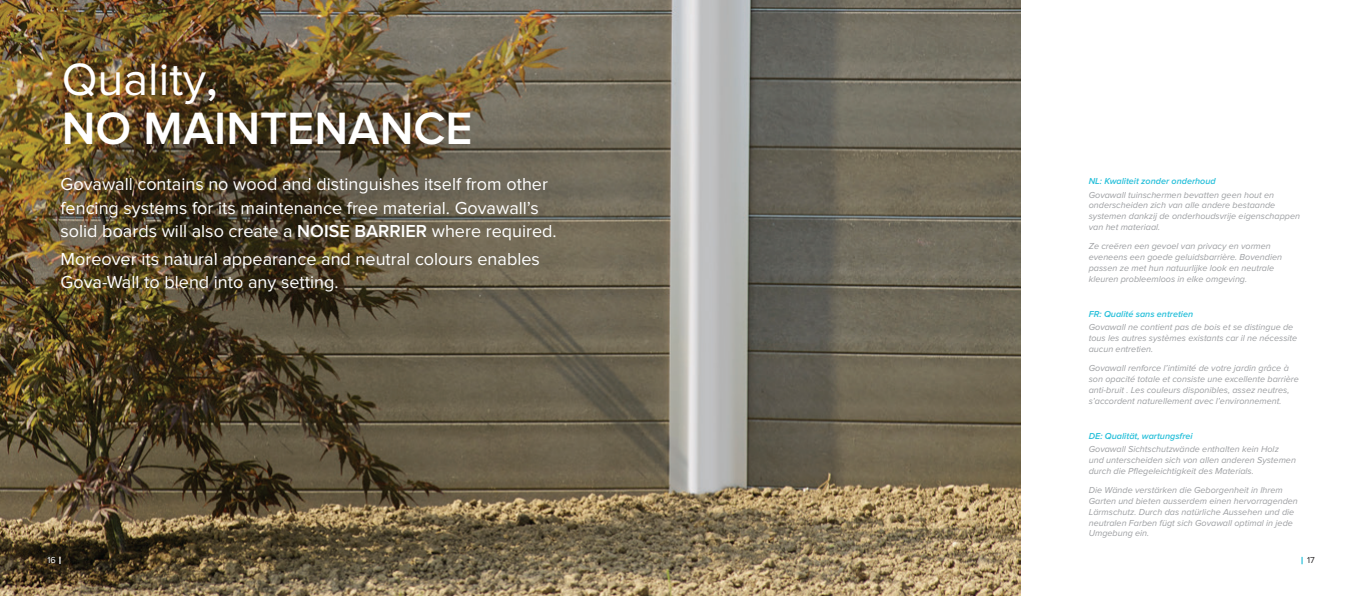
<style>
.page{position:relative;width:1361px;height:596px;background:#fff}
.page>*{position:absolute;margin:0;border:0;box-sizing:border-box;transform-origin:0 0}
.t1{font:600 46.9px/49px "Proxima Nova";color:#fff}
.t2{font:18px/23px "Proxima Nova";color:#fff}
.t3{font:italic 9px/10.8px "Proxima Nova";color:#9d9fa2}
.t4{font:italic 600 9px "Proxima Nova";color:#29c0da}
.t5{font:9px "Proxima Nova";color:#fff}
.t6{font:9px "Proxima Nova";color:#2b292a}
.s1{font-weight:400}
.s2{font-weight:600}
</style>
<div class="page">
<img style="left:0;top:0;width:1020px;height:595px">
<svg style="left:59px;top:556px;width:2px;height:7px"></svg>
<h1 class="t1" style="left:62px;top:56px;width:412px"><span class="s1">Quality</span>,<br>NO MAINTENANCE</h1>
<h2 class="t2" style="left:61px;top:173px;width:498px">Govawall contains no wood and distinguishes itself from other fencing systems for its maintenance free material. Govawall’s solid boards will also create a <span class="s2">NOISE BARRIER</span> where required.</h2>
<h2 class="t2" style="left:61px;top:248px;width:481px">Moreover its natural appearance and neutral colours enables<br>Gova-Wall to blend into any setting.</h2>
<p class="t4" style="left:1089px;top:176px;width:128px">NL: Kwaliteit zonder onderhoud</p>
<p class="t3" style="left:1089px;top:189px;width:213px">Govawall tuinschermen bevatten geen hout en onderscheiden zich van alle andere bestaande systemen dankzij de onderhoudsvrije eigenschappen van het materiaal.</p>
<p class="t3" style="left:1089px;top:241px;width:195px">Ze creëren een gevoel van privacy en vormen eveneens een goede geluidsbarrière. Bovendien passen ze met hun natuurlijke look en neutrale kleuren probleemloos in elke omgeving.</p>
<p class="t4" style="left:1089px;top:308px;width:106px">FR: Qualité sans entretien</p>
<p class="t3" style="left:1089px;top:322px;width:210px">Govawall ne contient pas de bois et se distingue de tous les autres systèmes existants car il ne nécessite aucun entretien.</p>
<p class="t3" style="left:1089px;top:363px;width:212px">Govawall renforce l’intimité de votre jardin grâce à son opacité totale et consiste une excellente barrière anti-bruit . Les couleurs disponibles, assez neutres, s’accordent naturellement avec l’environnement.</p>
<p class="t4" style="left:1089px;top:430px;width:105px">DE: Qualität, wartungsfrei</p>
<p class="t3" style="left:1089px;top:443px;width:209px">Govawall Sichtschutzwände enthalten kein Holz und unterscheiden sich von allen anderen Systemen durch die Pflegeleichtigkeit des Materials.</p>
<p class="t3" style="left:1089px;top:484px;width:211px">Die Wände verstärken die Geborgenheit in Ihrem Garten und bieten ausserdem einen hervorragenden Lärmschutz. Durch das natürliche Aussehen und die neutralen Farben fügt sich Govawall optimal in jede Umgebung ein.</p>
<p class="t5" style="left:48px;top:554px;width:10px">16</p>
<p class="t6" style="left:1307px;top:554px;width:9px">17</p>
</div>
